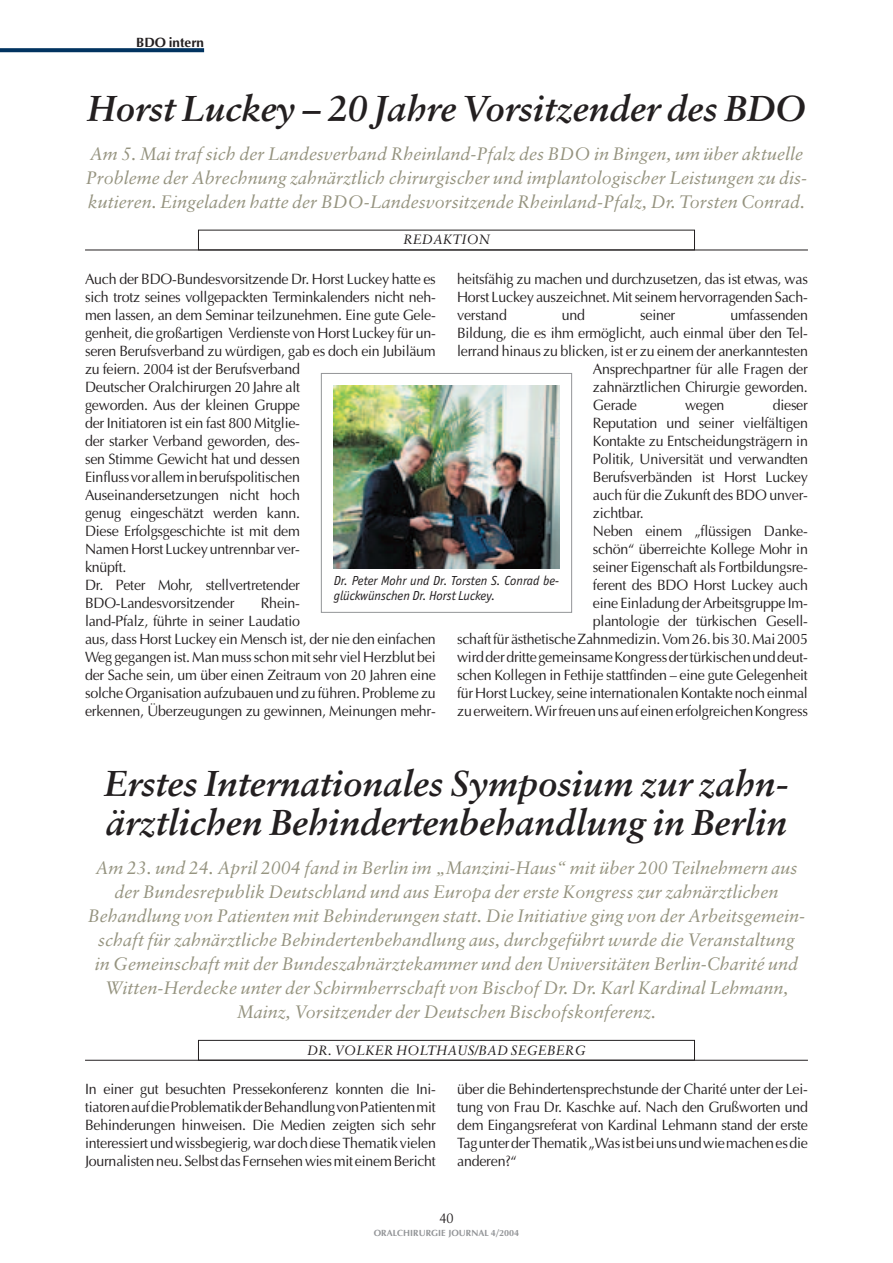
<style>
.page{position:relative;width:893px;height:1263px;background:#fff}
.page>*{position:absolute;margin:0;border:0;box-sizing:border-box;transform-origin:0 0}
.t1{font:italic 700 36px/39px "Sabon";color:#231f20}
.t2{font:italic 18px/24px "Sabon";color:#95937f}
.t3{font:15px/18px "Optima";letter-spacing:-.015em;color:#231f20;text-align:justify;scale:.95 1}
.t4{font:14.25px "Optima";color:#231f20;scale:.9 1}
.t5{font:italic 13.5px/15px "Officina Sans";color:#231f20}
.t6{font:italic 13.5px "Sabon";color:#231f20}
.t7{font:700 13.5px "Optima";color:#231f20}
.t8{font:700 9px "Optima";color:#939598}
</style>
<div class="page">
<svg style="left:1px;top:48px;width:203px;height:4px"></svg>
<hr style="left:85px;top:250px;width:723px;height:1px;background:#231f20">
<div style="left:198px;top:230px;width:497px;height:20px;border:1px solid #231f20"></div>
<div style="left:321px;top:373px;width:251px;height:240px;border:1px solid #939598"></div>
<img style="left:334px;top:386px;width:225px;height:183px">
<hr style="left:85px;top:1060px;width:723px;height:1px;background:#231f20">
<div style="left:198px;top:1040px;width:497px;height:20px;border:1px solid #231f20"></div>
<p class="t7" style="left:136px;top:37px;width:69px">BDO intern</p>
<h1 class="t1" style="left:87px;top:92px;width:720px">Horst Luckey – 20 Jahre Vorsitzender des BDO</h1>
<p class="t2" style="left:86px;top:143px;width:723px">Am 5. Mai traf sich der Landesverband Rheinland-Pfalz des BDO in Bingen, um über aktuelle<br>Probleme der Abrechnung zahnärztlich chirurgischer und implantologischer Leistungen zu dis&shy;kutieren. Eingeladen hatte der BDO-Landesvorsitzende Rheinland-Pfalz, Dr. Torsten Conrad.</p>
<p class="t6" style="left:403px;top:234px;width:88px">REDAKTION</p>
<p class="t3" style="left:457px;top:272px;width:371px">heitsfähig zu machen und durchzusetzen, das ist etwas, was Horst Luckey auszeichnet. Mit seinem hervorragenden Sach&shy;verstand</p>
<p class="t3" style="left:85px;top:272px;width:371px;text-align:left">Auch der BDO-Bundesvorsitzende Dr. Horst Luckey hatte es sich trotz seines vollgepackten Terminkalenders nicht neh&shy;men lassen, an dem Seminar teilzunehmen. Eine gute Gele&shy;genheit, die großartigen Verdienste von Horst Luckey für un&shy;seren Berufsverband zu würdigen, gab es doch ein Jubiläum zu feiern. 2004 ist der Berufsverband<br>Deutscher Oralchirurgen 20 Jahre alt<br>geworden. Aus der kleinen Gruppe<br>der Initiatoren ist ein fast 800 Mitglie-<br>der starker Verband geworden, des-<br>sen Stimme Gewicht hat und dessen<br>Einfluss vor allem in berufspolitischen Auseinandersetzungen nicht hoch<br>genug eingeschätzt werden kann.<br>Diese Erfolgsgeschichte ist mit dem<br>Namen Horst Luckey untrennbar ver-<br>knüpft.<br>Dr. Peter Mohr, stellvertretender BDO-Landesvorsitzender</p>
<p class="t3" style="left:562px;top:308px;width:26px">und</p>
<p class="t3" style="left:640px;top:308px;width:39px">seiner</p>
<p class="t3" style="left:730px;top:308px;width:83px">umfassenden</p>
<p class="t3" style="left:457px;top:326px;width:371px">Bildung, die es ihm ermöglicht, auch einmal über den Tel-</p>
<p class="t3" style="left:457px;top:344px;width:371px">lerrand hinaus zu blicken, ist er zu einem der anerkanntesten</p>
<p class="t3" style="left:593px;top:362px;width:228px">Ansprechpartner für alle Fragen der</p>
<p class="t3" style="left:593px;top:380px;width:228px">zahnärztlichen Chirurgie geworden.</p>
<p class="t3" style="left:593px;top:398px;width:48px">Gerade</p>
<p class="t3" style="left:685px;top:398px;width:43px">wegen</p>
<p class="t3" style="left:773px;top:398px;width:39px">dieser</p>
<p class="t3" style="left:593px;top:416px;width:228px">Reputation und seiner vielfältigen</p>
<p class="t3" style="left:593px;top:434px;width:228px">Kontakte zu Entscheidungsträgern in</p>
<p class="t3" style="left:593px;top:452px;width:228px">Politik, Universität und verwandten</p>
<p class="t3" style="left:593px;top:470px;width:228px">Berufsverbänden ist Horst Luckey</p>
<p class="t3" style="left:593px;top:488px;width:228px">auch für die Zukunft des BDO unver-</p>
<p class="t3" style="left:593px;top:506px;width:55px">zichtbar.</p>
<p class="t3" style="left:593px;top:524px;width:228px">Neben einem „flüssigen Danke-</p>
<p class="t3" style="left:593px;top:542px;width:228px">schön“ überreichte Kollege Mohr in</p>
<p class="t3" style="left:593px;top:560px;width:228px">seiner Eigenschaft als Fortbildungsre-</p>
<p class="t3" style="left:593px;top:578px;width:228px">ferent des BDO Horst Luckey auch</p>
<p class="t3" style="left:593px;top:596px;width:228px">eine Einladung der Arbeitsgruppe Im-</p>
<p class="t3" style="left:593px;top:614px;width:228px">plantologie der türkischen Gesell-</p>
<p class="t3" style="left:457px;top:632px;width:371px">schaft für ästhetische Zahnmedizin. Vom 26. bis 30. Mai 2005</p>
<p class="t3" style="left:457px;top:650px;width:371px">wird der dritte gemeinsame Kongress der türkischen und deut-</p>
<p class="t3" style="left:457px;top:668px;width:371px">schen Kollegen in Fethije stattfinden – eine gute Gelegenheit</p>
<p class="t3" style="left:457px;top:686px;width:371px">für Horst Luckey, seine internationalen Kontakte noch einmal</p>
<p class="t3" style="left:457px;top:704px;width:371px">zu erweitern. Wir freuen uns auf einen erfolgreichen Kongress</p>
<p class="t5" style="left:334px;top:574px;width:227px">Dr. Peter Mohr und Dr. Torsten S. Conrad be&shy;glückwünschen Dr. Horst Luckey.</p>
<p class="t3" style="left:85px;top:596px;width:371px;text-align:left;text-indent:176px">Rhein-<br>land-Pfalz, führte in seiner Laudatio<br>aus, dass Horst Luckey ein Mensch ist, der nie den einfachen Weg gegangen ist. Man muss schon mit sehr viel Herzblut bei der Sache sein, um über einen Zeitraum von 20 Jahren eine solche Organisation aufzubauen und zu führen. Probleme zu erkennen, Überzeugungen zu gewinnen, Meinungen mehr-</p>
<h1 class="t1" style="left:104px;top:767px;width:686px">Erstes Internationales Symposium zur zahn&shy;ärztlichen Behindertenbehandlung in Berlin</h1>
<p class="t2" style="left:88px;top:857px;width:719px;text-align:center">Am 23. und 24. April 2004 fand in Berlin im „Manzini-Haus“ mit über 200 Teilnehmern aus der Bundesrepublik Deutschland und aus Europa der erste Kongress zur zahnärztlichen Behandlung von Patienten mit Behinderungen statt. Die Initiative ging von der Arbeitsgemein&shy;schaft für zahnärztliche Behindertenbehandlung aus, durchgeführt wurde die Veranstaltung<br>in Gemeinschaft mit der Bundeszahnärztekammer und den Universitäten Berlin-Charité und Witten-Herdecke unter der Schirmherrschaft von Bischof Dr. Dr. Karl Kardinal Lehmann, Mainz, Vorsitzender der Deutschen Bischofskonferenz.</p>
<p class="t6" style="left:307px;top:1044px;width:280px">DR. VOLKER HOLTHAUS/BAD SEGEBERG</p>
<p class="t3" style="left:85px;top:1082px;width:371px">In einer gut besuchten Pressekonferenz konnten die Ini&shy;tiatoren auf die Problematik der Behandlung von Patienten mit Behinderungen hinweisen. Die Medien zeigten sich sehr interessiert und wissbegierig, war doch diese Thematik vielen Journalisten neu. Selbst das Fernsehen wies mit einem Bericht</p>
<p class="t3" style="left:457px;top:1082px;width:371px">über die Behindertensprechstunde der Charité unter der Lei&shy;tung von Frau Dr. Kaschke auf. Nach den Grußworten und dem Eingangsreferat von Kardinal Lehmann stand der erste Tag unter der Thematik „Was ist bei uns und wie machen es die anderen?“</p>
<p class="t4" style="left:439px;top:1212px;width:17px">40</p>
<p class="t8" style="left:374px;top:1229px;width:147px">ORALCHIRURGIE JOURNAL 4/2004</p>
</div>
